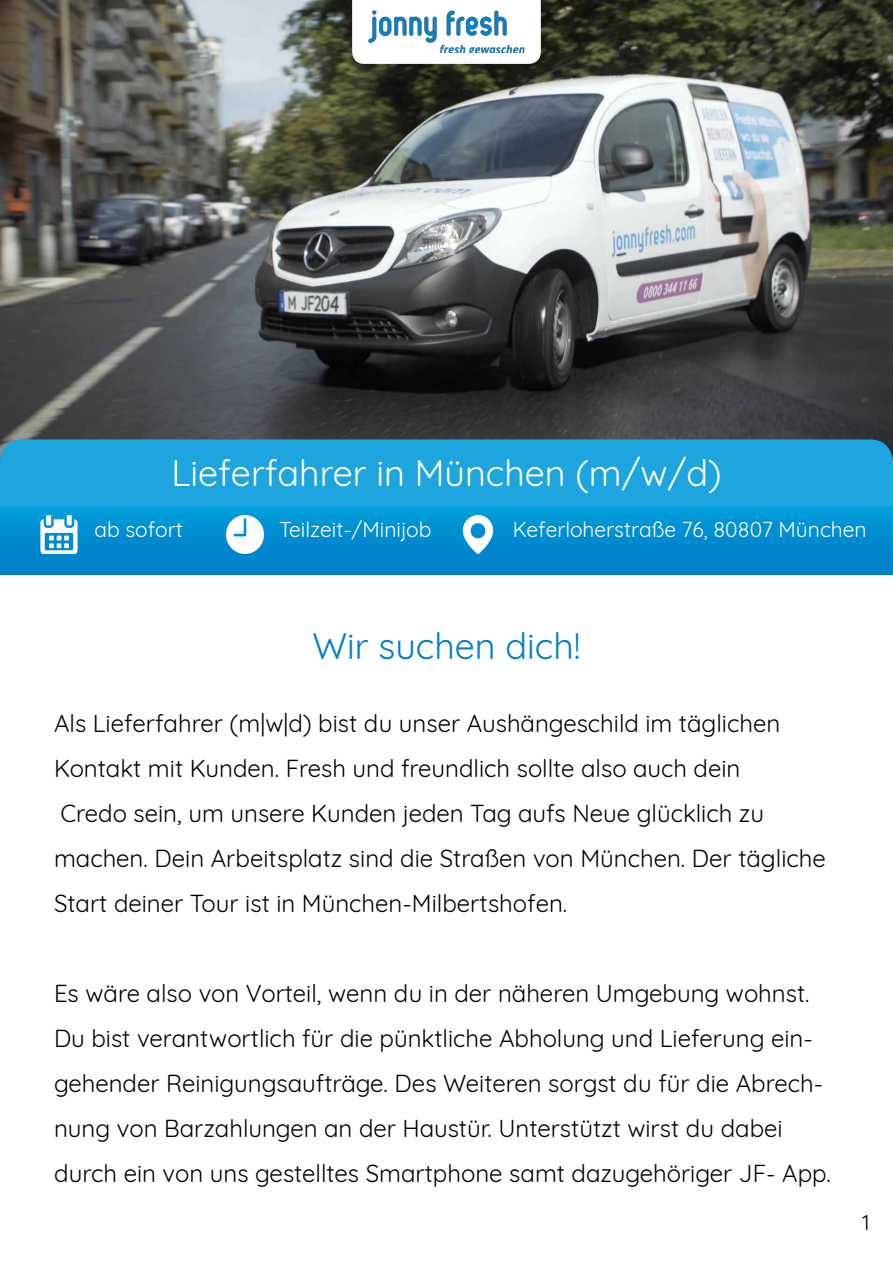
<style>
.page{position:relative;width:893px;height:1263px;background:#fff}
.page>*{position:absolute;margin:0;border:0;box-sizing:border-box;transform-origin:0 0}
.t1{font:36px "Quicksand";color:#fff}
.t2{font:36px "Quicksand";color:#007fc4}
.t3{font:24px/45px "Quicksand";color:#000}
.t4{font:21px "Quicksand";color:#fff}
.t5{font:21px "Quicksand";color:#000}
</style>
<div class="page">
<img style="left:0;top:0;width:893px;height:439px">
<svg style="left:352px;top:0;width:189px;height:64px"></svg>
<img style="left:368px;top:10px;width:157px;height:43px">
<svg style="left:0;top:439px;width:893px;height:136px;background:#1098d6"></svg>
<img style="left:41px;top:516px;width:37px;height:37px">
<img style="left:226px;top:516px;width:38px;height:37px">
<img style="left:459px;top:516px;width:37px;height:37px">
<h1 class="t1" style="left:171px;top:445px;width:552px">Lieferfahrer in München (m/w/d)</h1>
<p class="t4" style="left:94px;top:514px;width:90px">ab sofort</p>
<p class="t4" style="left:279px;top:514px;width:154px">Teilzeit-/Minijob</p>
<p class="t4" style="left:513px;top:514px;width:355px">Keferloherstraße 76, 80807 München</p>
<h1 class="t2" style="left:312px;top:618px;width:270px">Wir suchen dich!</h1>
<p class="t3" style="left:54px;top:699px;width:773px">Als Lieferfahrer (m|w|d) bist du unser Aushängeschild im täglichen Kontakt mit Kunden. Fresh und freundlich sollte also auch dein<br>Credo sein, um unsere Kunden jeden Tag aufs Neue glücklich zu machen. Dein Arbeitsplatz sind die Straßen von München. Der tägliche Start deiner Tour ist in München-Milbertshofen.</p>
<p class="t3" style="left:54px;top:969px;width:778px">Es wäre also von Vorteil, wenn du in der näheren Umgebung wohnst.<br>Du bist verantwortlich für die pünktliche Abholung und Lieferung ein&shy;gehender Reinigungsaufträge. Des Weiteren sorgst du für die Abrech&shy;nung von Barzahlungen an der Haustür. Unterstützt wirst du dabei durch ein von uns gestelltes Smartphone samt dazugehöriger JF- App.</p>
<p class="t5" style="left:862px;top:1206px;width:8px">1</p>
</div>
